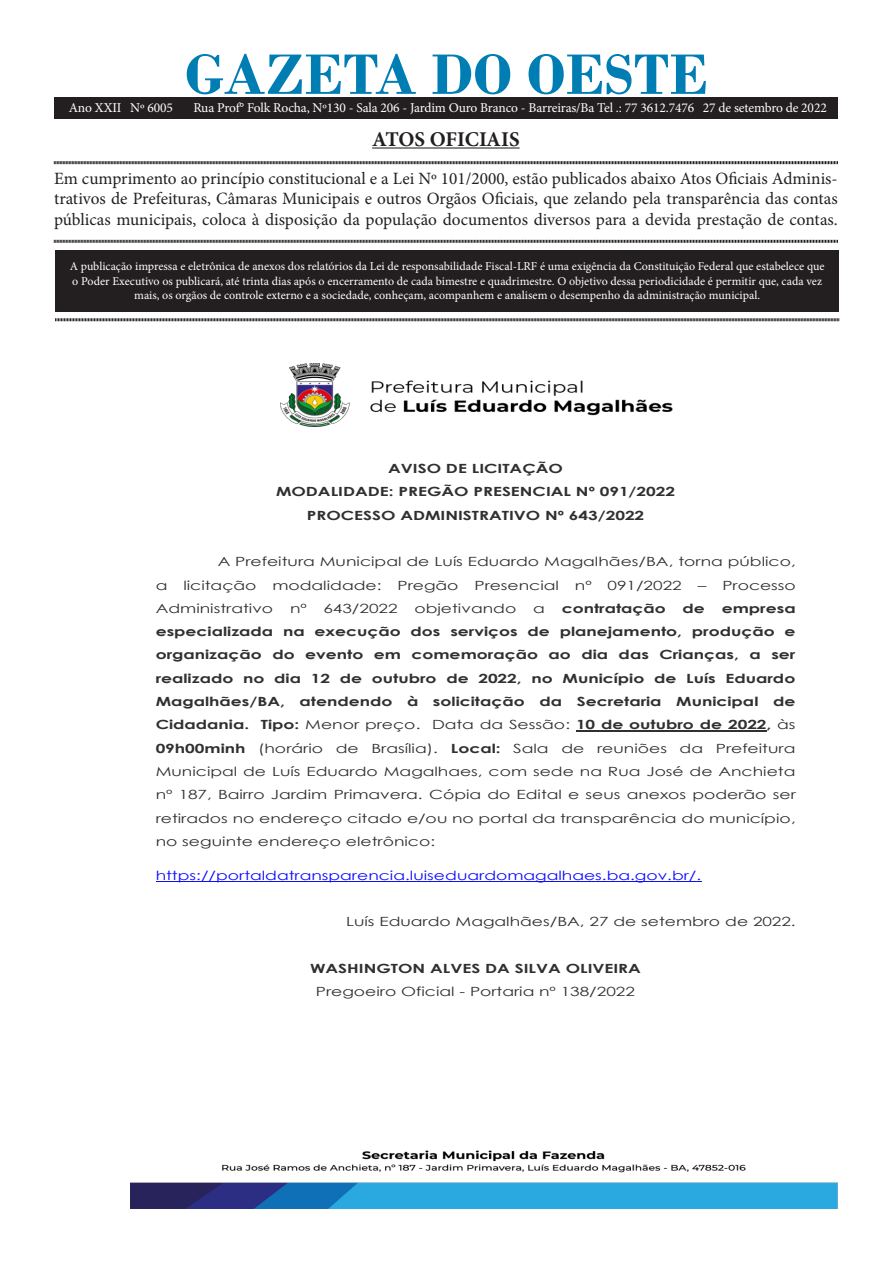
<style>
.page{position:relative;width:893px;height:1263px;background:#fff}
.page>*{position:absolute;margin:0;border:0;box-sizing:border-box;transform-origin:0 0}
.t1{font:700 60px "Bodoni";color:#007eb4}
.t2{font:700 21px "Minion Pro";letter-spacing:-.005em;color:#231f20}
.t3{font:17.25px/20.7px "Minion Pro";color:#231f20;text-align:justify}
.t4{font:13.5px "Minion Pro";letter-spacing:-.01em;color:#fff}
.t5{font:12.6px/23.2px "Century Gothic";color:#312f30;text-align:justify;scale:1.36 1}
.t6{font:700 12.6px/23.2px "Century Gothic";color:#312f30;text-align:center;scale:1.36 1}
.t7{font:12.6px "Century Gothic";color:#0d0dff;scale:1.36 1}
.t8{font:12px/14.4px "Minion Pro";color:#fff;text-align:center}
.s1{font-weight:700}
</style>
<div class="page">
<div style="left:55px;top:250px;width:784px;height:61px;background:#231f20"></div>
<hr style="left:372px;top:147px;width:148px;height:2px;background:#231f20">
<svg style="left:54px;top:161px;width:784px;height:4px;background:#908e8e"></svg>
<svg style="left:54px;top:239px;width:784px;height:4px;background:#908e8e"></svg>
<svg style="left:55px;top:318px;width:784px;height:4px;background:#908e8e"></svg>
<div style="left:54px;top:98px;width:784px;height:20px;background:#231f20"></div>
<img style="left:130px;top:1150px;width:708px;height:59px">
<img style="left:281px;top:364px;width:392px;height:63px">
<hr style="left:576px;top:730px;width:191px;height:2px;background:#312f30">
<hr style="left:156px;top:881px;width:545px;height:1px;background:#0d0dff">
<p class="t1" style="left:185px;top:39px;width:525px">GAZETA DO OESTE</p>
<p class="t2" style="left:372px;top:124px;width:149px">ATOS OFICIAIS</p>
<p class="t3" style="left:54px;top:168px;width:785px">Em cumprimento ao princípio constitucional e a Lei Nº 101/2000, estão publicados abaixo Atos Oficiais Adminis&shy;trativos de Prefeituras, Câmaras Municipais e outros Orgãos Oficiais, que zelando pela transparência das contas públicas municipais, coloca à disposição da população documentos diversos para a devida prestação de contas.</p>
<p class="t8" style="left:70px;top:259px;width:756px">A publicação impressa e eletrônica de anexos dos relatórios da Lei de responsabilidade Fiscal-LRF é uma exigência da Constituição Federal que estabelece que o Poder Executivo os publicará, até trinta dias após o encerramento de cada bimestre e quadrimestre. O objetivo dessa periodicidade é permitir que, cada vez mais, os orgãos de controle externo e a sociedade, conheçam, acompanhem e analisem o desempenho da administração municipal.</p>
<p class="t4" style="left:69px;top:98px;width:106px">Ano XXII Nº 6005</p>
<p class="t4" style="left:193px;top:98px;width:635px">Rua Prof° Folk Rocha, Nº130 - Sala 206 - Jardim Ouro Branco - Barreiras/Ba Tel .: 77 3612.7476 27 de setembro de 2022</p>
<p class="t6" style="left:276px;top:456px;width:295px">AVISO DE LICITAÇÃO<br>MODALIDADE: PREGÃO PRESENCIAL Nº 091/2022<br>PROCESSO ADMINISTRATIVO Nº 643/2022</p>
<p class="t5" style="left:218px;top:550px;width:427px">A Prefeitura Municipal de Luís Eduardo Magalhães/BA, torna público,</p>
<p class="t5" style="left:156px;top:573px;width:10px">a</p>
<p class="t5" style="left:183px;top:573px;width:55px">licitação</p>
<p class="t5" style="left:272px;top:573px;width:82px">modalidade:</p>
<p class="t5" style="left:397px;top:573px;width:46px">Pregão</p>
<p class="t5" style="left:474px;top:573px;width:64px">Presencial</p>
<p class="t5" style="left:575px;top:573px;width:14px">nº</p>
<p class="t5" style="left:608px;top:573px;width:56px">091/2022</p>
<p class="t5" style="left:698px;top:573px;width:74px">– Processo</p>
<p class="t5" style="left:156px;top:596px;width:88px">Administrativo</p>
<p class="t5" style="left:290px;top:596px;width:14px">nº</p>
<p class="t5" style="left:323px;top:596px;width:56px">643/2022</p>
<p class="t5" style="left:414px;top:596px;width:76px">objetivando</p>
<p class="t5" style="left:533px;top:596px;width:10px">a</p>
<p class="t6" style="left:562px;top:596px;width:78px">contratação</p>
<p class="t6" style="left:683px;top:596px;width:18px">de</p>
<p class="t5" style="left:156px;top:596px;width:472px;text-indent:566px"><span class="s1">empresa especializada na execução dos serviços de planejamento, produção e organização do evento em comemoração ao dia das Crianças, a ser realizado no dia 12 de outubro de 2022, no Município de Luís Eduardo Magalhães/BA, atendendo à solicitação da Secretaria Municipal de Cidadania. Tipo:</span> Menor preço. Data da Sessão: <span class="s1">10 de outubro de 2022,</span> às <span class="s1">09h00minh</span> (horário de Brasília). <span class="s1">Local:</span> Sala de reuniões da Prefeitura Municipal de Luís Eduardo Magalhaes, com sede na Rua José de Anchieta nº 187, Bairro Jardim Primavera. Cópia do Edital e seus anexos poderão ser retirados no endereço citado e/ou no portal da transparência do município, no seguinte endereço eletrônico:</p>
<p class="t7" style="left:156px;top:866px;width:403px">https://portaldatransparencia.luiseduardomagalhaes.ba.gov.br/.</p>
<p class="t5" style="left:346px;top:910px;width:332px">Luís Eduardo Magalhães/BA, 27 de setembro de 2022.</p>
<p class="t5" style="left:310px;top:956px;width:245px;text-align:center"><span class="s1">WASHINGTON ALVES DA SILVA OLIVEIRA<br></span>Pregoeiro Oficial - Portaria nº 138/2022</p>
</div>
